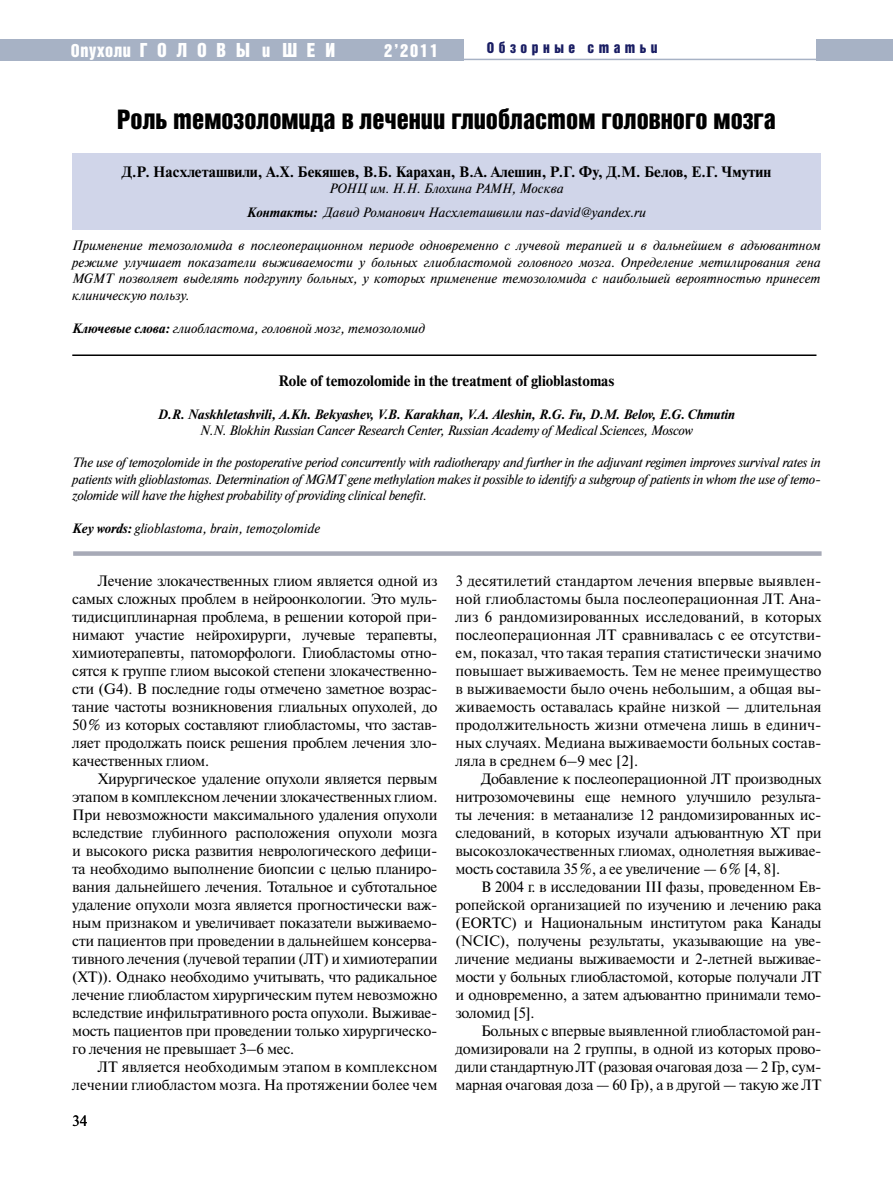
<style>
.page{position:relative;width:893px;height:1191px;background:#fff}
.page>*{position:absolute;margin:0;border:0;box-sizing:border-box;transform-origin:0 0}
.t1{font:27px "Bastion Kontrast Alt C";color:#000}
.t2{font:19.5px "Bastion Kontrast Alt C";letter-spacing:.5em;color:#fff}
.t3{font:18px "Bastion Kontrast Alt C";color:#fff}
.t4{font:15px/18px "Newton C";letter-spacing:-.02em;color:#000;text-align:justify}
.t5{font:700 15px "Newton C";color:#000}
.t6{font:15px/18px "Newton C";color:#000;text-align:right}
.t7{font:15px "Bastion Kontrast Alt C";letter-spacing:.3em;color:#191d63}
.t8{font:italic 13.5px/16.5px "Newton C";color:#000;text-align:justify}
.t9{font:italic 700 13.5px "Newton C";color:#000}
.t10{font:italic 13.5px "Newton C";letter-spacing:-.02em;color:#000}
.s1{font-size:18px}
.s2{font-weight:700}
</style>
<div class="page">
<div style="left:0;top:39px;width:463px;height:21px;background:#a7b2c5"></div>
<div style="left:816px;top:39px;width:77px;height:21px;background:#a7b2c5"></div>
<hr style="left:445px;top:59px;width:377px;height:1px;background:#a7b2c5">
<div style="left:72px;top:153px;width:749px;height:76px;background:#d0d5e9"></div>
<hr style="left:72px;top:354px;width:744px;height:2px;background:#000">
<div style="left:73px;top:551px;width:749px;height:5px;background:#a7aab7"></div>
<h2 class="t2" style="left:71px;top:40px;width:266px"><span class="s1">Опухоли</span> ГОЛОВЫ <span class="s1">и</span> ШЕИ</h2>
<p class="t3" style="left:384px;top:41px;width:56px">2’2011</p>
<p class="t7" style="left:487px;top:40px;width:172px">Обзорные статьи</p>
<h1 class="t1" style="left:117px;top:106px;width:660px">Роль темозоломида в лечении глиобластом головного мозга</h1>
<p class="t5" style="left:122px;top:163px;width:651px">Д.Р. Насхлеташвили, А.Х. Бекяшев, В.Б. Карахан, В.А. Алешин, Р.Г. Фу, Д.М. Белов, Е.Г. Чмутин</p>
<p class="t8" style="left:247px;top:177px;width:400px;line-height:24px;text-align:center">РОНЦ им. Н.Н. Блохина РАМН, Москва<br><span class="s2">Контакты:</span> Давид Романович Насхлеташвили nas-david@yandex.ru</p>
<p class="t8" style="left:72px;top:238px;width:750px">Применение темозоломида в послеоперационном периоде одновременно с лучевой терапией и в дальнейшем в адъювантном режиме улучшает показатели выживаемости у больных глиобластомой головного мозга. Определение метилирования гена MGMT позволяет выделять подгруппу больных, у которых применение темозоломида с наибольшей вероятностью принесет клиническую пользу.</p>
<p class="t8" style="left:72px;top:320px;width:354px"><span class="s2">Ключевые слова:</span> глиобластома, головной мозг, темозоломид</p>
<p class="t5" style="left:278px;top:372px;width:338px">Role of temozolomide in the treatment of glioblastomas</p>
<p class="t9" style="left:158px;top:406px;width:579px">D.R. Naskhletashvili, A.Kh. Bekyashev, V.B. Karakhan, V.A. Aleshin, R.G. Fu, D.M. Belov, E.G. Chmutin</p>
<p class="t10" style="left:200px;top:423px;width:495px">N.N. Blokhin Russian Cancer Research Center, Russian Academy of Medical Sciences, Moscow</p>
<p class="t8" style="left:72px;top:454px;width:750px">The use of temozolomide in the postoperative period concurrently with radiotherapy and further in the adjuvant regimen improves survival rates in patients with glioblastomas. Determination of MGMT gene methylation makes it possible to identify a subgroup of patients in whom the use of temo&shy;zolomide will have the highest probability of providing clinical benefit.</p>
<p class="t8" style="left:72px;top:520px;width:249px"><span class="s2">Key words:</span> glioblastoma, brain, temozolomide</p>
<p class="t4" style="left:72px;top:572px;width:367px;text-indent:26px">Лечение злокачественных глиом является одной из самых сложных проблем в нейроонкологии. Это муль&shy;тидисциплинарная проблема, в решении которой при&shy;нимают участие нейрохирурги, лучевые терапевты, химиотерапевты, патоморфологи. Глиобластомы отно&shy;сятся к группе глиом высокой степени злокачественно&shy;сти (G4). В последние годы отмечено заметное возрас&shy;тание частоты возникновения глиальных опухолей, до 50% из которых составляют глиобластомы, что застав&shy;ляет продолжать поиск решения проблем лечения зло&shy;качественных глиом.</p>
<p class="t4" style="left:72px;top:770px;width:367px;text-indent:26px">Хирургическое удаление опухоли является первым этапом в комплексном лечении злокачественных глиом.<br>При невозможности максимального удаления опухоли вследствие глубинного расположения опухоли мозга и высокого риска развития неврологического дефици&shy;та необходимо выполнение биопсии с целью планиро&shy;вания дальнейшего лечения. Тотальное и субтотальное удаление опухоли мозга является прогностически важ&shy;ным признаком и увеличивает показатели выживаемо&shy;сти пациентов при проведении в дальнейшем консерва&shy;тивного лечения (лучевой терапии (ЛТ) и химиотерапии (ХТ)). Однако необходимо учитывать, что радикальное лечение глиобластом хирургическим путем невозможно вследствие инфильтративного роста опухоли. Выживае&shy;мость пациентов при проведении только хирургическо&shy;го лечения не превышает 3–6 мес.</p>
<p class="t6" style="left:72px;top:1058px;width:367px">ЛТ является необходимым этапом в комплексном лечении глиобластом мозга. На протяжении более чем</p>
<p class="t4" style="left:72px;top:1112px;width:17px">34</p>
<p class="t4" style="left:455px;top:572px;width:368px">3 десятилетий стандартом лечения впервые выявлен&shy;ной глиобластомы была послеоперационная ЛТ. Ана&shy;лиз 6 рандомизированных исследований, в которых послеоперационная ЛТ сравнивалась с ее отсутстви&shy;ем, показал, что такая терапия статистически значимо повышает выживаемость. Тем не менее преимущество в выживаемости было очень небольшим, а общая вы&shy;живаемость оставалась крайне низкой — длительная продолжительность жизни отмечена лишь в единич&shy;ных случаях. Медиана выживаемости больных состав&shy;ляла в среднем 6–9 мес [2].</p>
<p class="t4" style="left:455px;top:770px;width:368px;text-indent:26px">Добавление к послеоперационной ЛТ производных нитрозомочевины еще немного улучшило результа&shy;ты лечения: в метаанализе 12 рандомизированных ис&shy;следований, в которых изучали адъювантную ХТ при высокозлокачественных глиомах, однолетняя выживае&shy;мость составила 35%, а ее увеличение — 6% [4, 8].</p>
<p class="t4" style="left:455px;top:878px;width:368px;text-indent:26px">В 2004 г. в исследовании III фазы, проведенном Ев&shy;ропейской организацией по изучению и лечению рака (EORTC) и Национальным институтом рака Канады (NCIC), получены результаты, указывающие на уве&shy;личение медианы выживаемости и 2-летней выживае&shy;мости у больных глиобластомой, которые получали ЛТ и одновременно, а затем адъювантно принимали темо&shy;золомид [5].</p>
<p class="t4" style="left:455px;top:1022px;width:368px;text-indent:26px">Больных с впервые выявленной глиобластомой ран&shy;домизировали на 2 группы, в одной из которых прово&shy;дили стандартную ЛТ (разовая очаговая доза — 2 Гр, сум&shy;марная очаговая доза — 60 Гр), а в другой — такую же ЛТ</p>
</div>
